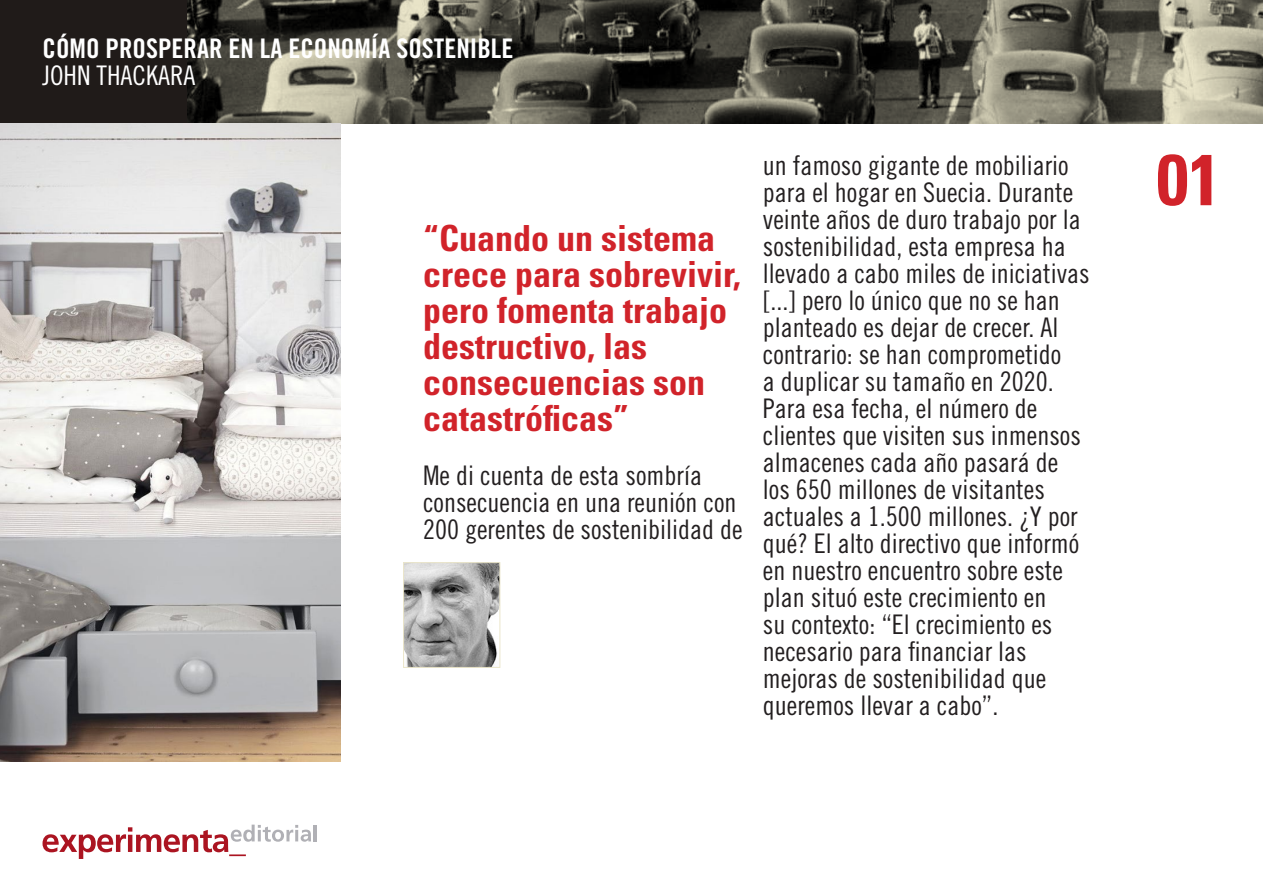
<style>
.page{position:relative;width:1263px;height:893px;background:#fff}
.page>*{position:absolute;margin:0;border:0;box-sizing:border-box;transform-origin:0 0}
.extracto{font:700 condensed 72px "Univers LT Std";color:#d1232a}
.extracto-2{font:700 condensed 36px/36px "Univers LT Std";color:#d1232a}
.Side{font:27px/27px "Trade Gothic LT Std Cn 18";color:#231f20}
.t1{font:27px "Trade Gothic LT Std Bd Cn 20";color:#fff}
.t2{font:27px "Trade Gothic LT Std Cn 18";color:#fff}
</style>
<div class="page">
<svg style="left:0;top:0;width:1263px;height:123px;background:#4e4c43"></svg>
<svg style="left:43px;top:825px;width:268px;height:34px"></svg>
<hr style="left:314px;top:825px;width:3px;height:16px;background:#b0b0b5">
<img style="left:405px;top:564px;width:93px;height:102px">
<div style="left:403px;top:562px;width:97px;height:106px;border:1px solid #ebe6ca"></div>
<img style="left:0;top:123px;width:340px;height:638px">
<p class="t1" style="left:43px;top:32px;width:472px">CÓMO PROSPERAR EN LA ECONOMÍA SOSTENIBLE</p>
<p class="t2" style="left:43px;top:59px;width:154px">JOHN THACKARA</p>
<p class="extracto-2" style="left:423px;top:220px;width:319px">“Cuando un sistema crece para sobrevivir, pero fomenta trabajo destructivo, las consecuencias son catastróficas”</p>
<p class="Side" style="left:423px;top:462px;width:321px">Me di cuenta de esta sombría consecuencia en una reunión con<br>200 gerentes de sostenibilidad de</p>
<p class="Side" style="left:763px;top:151px;width:328px">un famoso gigante de mobiliario para el hogar en Suecia. Durante veinte años de duro trabajo por la sostenibilidad, esta empresa ha llevado a cabo miles de iniciativas [...] pero lo único que no se han planteado es dejar de crecer. Al contrario: se han comprometido<br>a duplicar su tamaño en 2020.<br>Para esa fecha, el número de clientes que visiten sus inmensos almacenes cada año pasará de los 650 millones de visitantes actuales a 1.500 millones. ¿Y por qué? El alto directivo que informó en nuestro encuentro sobre este plan situó este crecimiento en<br>su contexto: “El crecimiento es necesario para financiar las mejoras de sostenibilidad que queremos llevar a cabo”.</p>
<p class="extracto" style="left:1156px;top:135px;width:65px">01</p>
</div>
